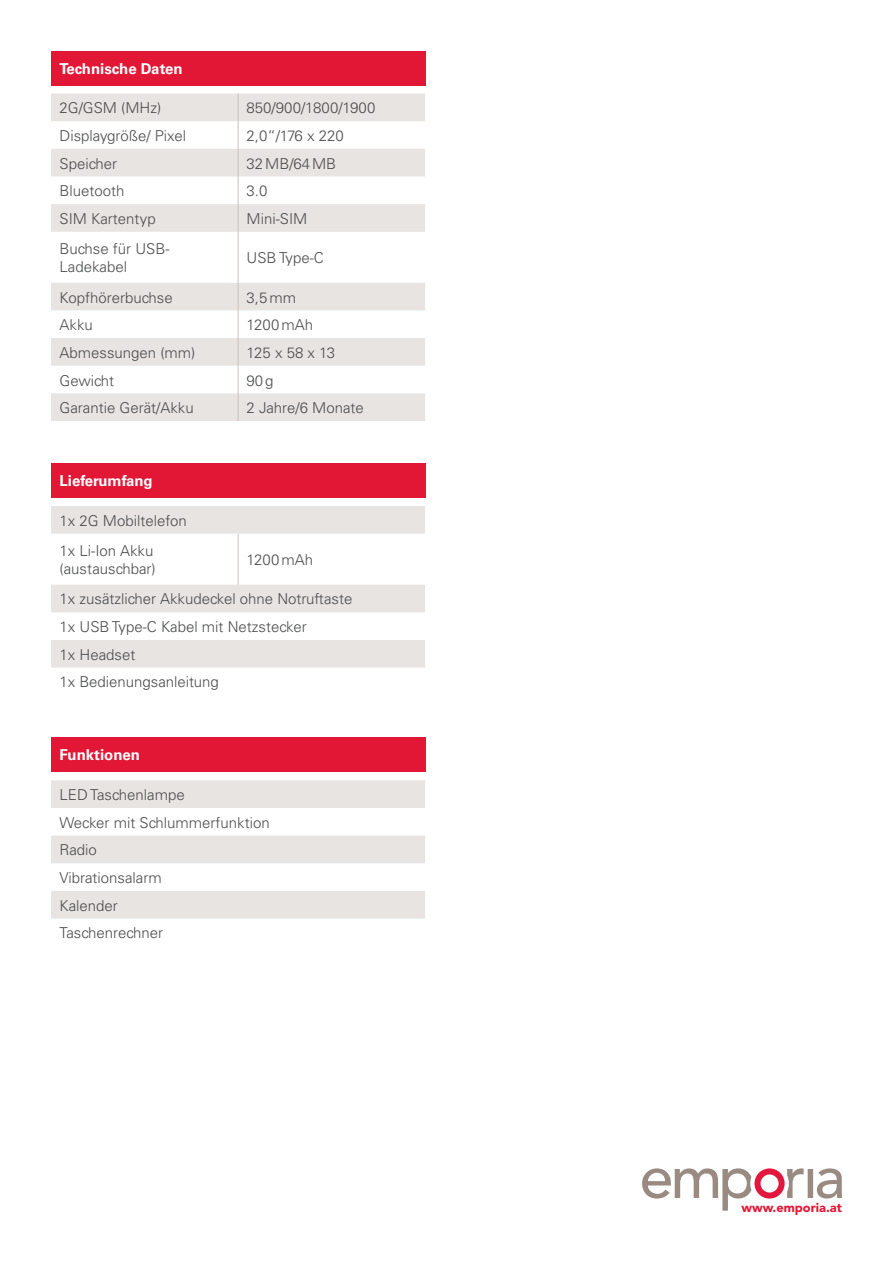
<style>
.page{position:relative;width:893px;height:1263px;background:#fff}
.page>*{position:absolute;margin:0;border:0;box-sizing:border-box;transform-origin:0 0}
.t1{font:300 15px/27.6px "Univers";color:#4b4c4d}
.t2{font:700 15px "Univers";color:#fff}
.t3{font:900 12.75px "Avenir";color:#e21736}
</style>
<div class="page">
<div style="left:51px;top:51px;width:374px;height:34px;background:#e21736"></div>
<svg style="left:51px;top:94px;width:374px;height:327px;fill:#edeae8"></svg>
<svg style="left:238px;top:94px;width:1px;height:138px"></svg>
<hr style="left:238px;top:232px;width:1px;height:51px;background:#cac1bb">
<svg style="left:238px;top:283px;width:1px;height:138px"></svg>
<div style="left:51px;top:738px;width:374px;height:34px;background:#e21736"></div>
<svg style="left:51px;top:780px;width:374px;height:138px;fill:#e8e4e1"></svg>
<div style="left:51px;top:463px;width:374px;height:34px;background:#e21736"></div>
<svg style="left:51px;top:506px;width:374px;height:162px;fill:#e8e5e2"></svg>
<hr style="left:238px;top:534px;width:1px;height:51px;background:#cac1bb">
<svg style="left:642px;top:1168px;width:200px;height:43px"></svg>
<p class="t2" style="left:60px;top:60px;width:125px">Technische Daten</p>
<p class="t1" style="left:60px;top:94px;width:103px">2G/GSM (MHz)</p>
<p class="t1" style="left:247px;top:94px;width:130px">850/900/1800/1900</p>
<p class="t1" style="left:60px;top:122px;width:128px">Displaygröße/ Pixel</p>
<p class="t1" style="left:247px;top:122px;width:99px">2,0“/176 x 220</p>
<p class="t1" style="left:60px;top:149px;width:59px">Speicher</p>
<p class="t1" style="left:247px;top:149px;width:91px">32MB/64MB</p>
<p class="t1" style="left:60px;top:177px;width:67px">Bluetooth</p>
<p class="t1" style="left:247px;top:177px;width:22px">3.0</p>
<p class="t1" style="left:60px;top:205px;width:98px">SIM Kartentyp</p>
<p class="t1" style="left:247px;top:205px;width:62px">Mini-SIM</p>
<p class="t1" style="left:60px;top:240px;width:112px;line-height:18px">Buchse für USB-<br>Ladekabel</p>
<p class="t1" style="left:247px;top:244px;width:79px">USB Type-C</p>
<p class="t1" style="left:60px;top:283px;width:115px">Kopfhörerbuchse</p>
<p class="t1" style="left:247px;top:283px;width:51px">3,5mm</p>
<p class="t1" style="left:60px;top:311px;width:35px">Akku</p>
<p class="t1" style="left:247px;top:311px;width:68px">1200mAh</p>
<p class="t1" style="left:60px;top:339px;width:137px">Abmessungen (mm)</p>
<p class="t1" style="left:247px;top:339px;width:90px">125 x 58 x 13</p>
<p class="t1" style="left:60px;top:366px;width:56px">Gewicht</p>
<p class="t1" style="left:247px;top:366px;width:28px">90g</p>
<p class="t1" style="left:60px;top:394px;width:136px">Garantie Gerät/Akku</p>
<p class="t1" style="left:247px;top:394px;width:119px">2 Jahre/6 Monate</p>
<p class="t2" style="left:60px;top:472px;width:95px">Lieferumfang</p>
<p class="t1" style="left:60px;top:505px;width:129px;line-height:30.3px">1x 2G Mobiltelefon<br>1x Li-Ion Akku</p>
<p class="t1" style="left:60px;top:555px;width:98px">(austauschbar)</p>
<p class="t1" style="left:247px;top:546px;width:68px">1200mAh</p>
<p class="t1" style="left:60px;top:585px;width:294px">1x zusätzlicher Akkudeckel ohne Notruftaste<br>1x USB Type-C Kabel mit Netzstecker<br>1x Headset<br>1x Bedienungsanleitung</p>
<p class="t2" style="left:60px;top:746px;width:82px">Funktionen</p>
<p class="t1" style="left:60px;top:781px;width:212px">LED Taschenlampe<br>Wecker mit Schlummerfunktion<br>Radio<br>Vibrationsalarm<br>Kalender<br>Taschenrechner</p>
<p class="t3" style="left:742px;top:1200px;width:102px">www.emporia.at</p>
</div>
